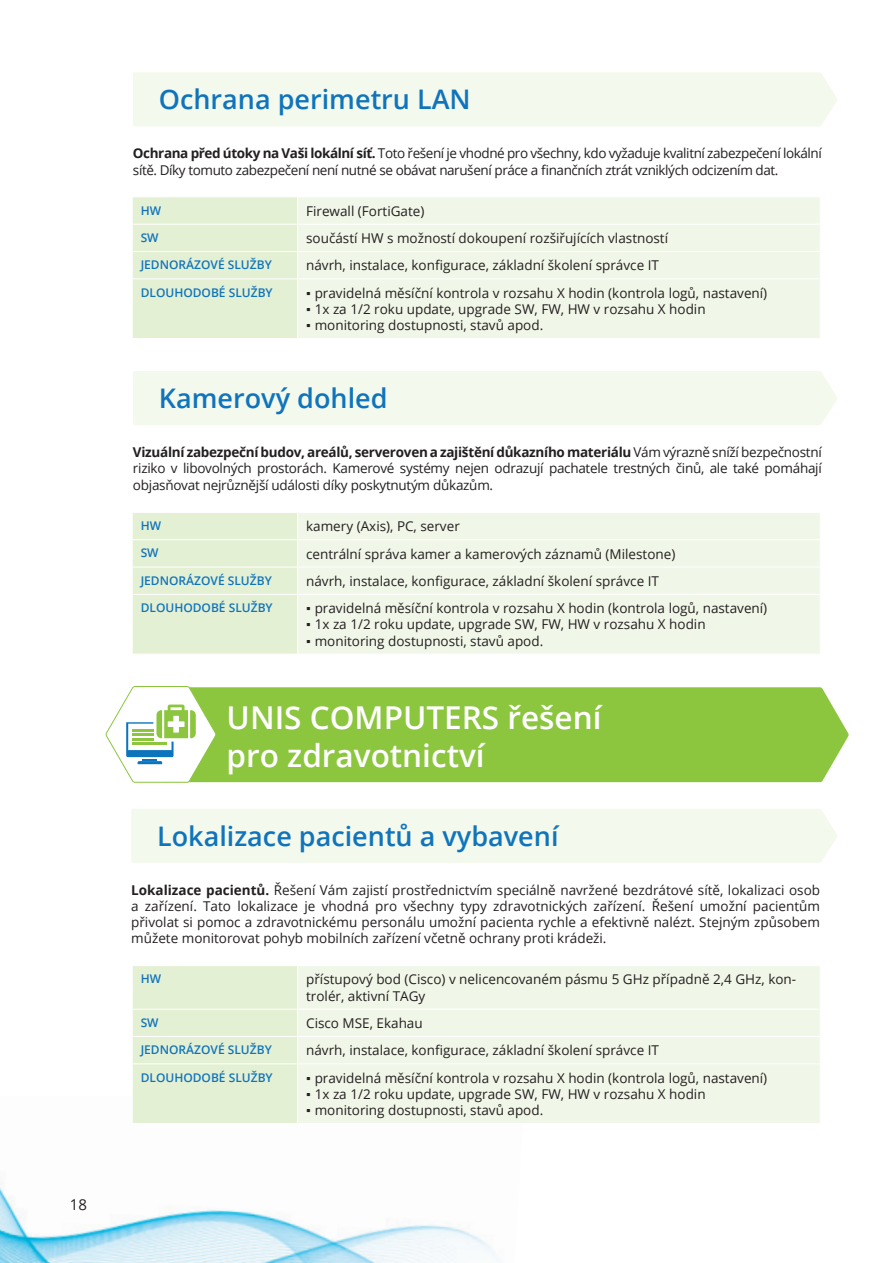
<style>
.page{position:relative;width:893px;height:1263px;background:#fff}
.page>*{position:absolute;margin:0;border:0;box-sizing:border-box;transform-origin:0 0}
.t1{font:600 31.5px/37.8px "Open Sans";color:#fff}
.t2{font:600 27px "Open Sans";color:#1074bc}
.t3{font:15px "Open Sans";color:#231f20}
.t4{font:13.5px/16.2px "Open Sans";color:#231f20;text-align:justify}
.t5{font:13.5px/16.2px "Open Sans";letter-spacing:-.03em;color:#231f20}
.t6{font:600 12px "Open Sans";color:#1074bc}
.s1{font-weight:700}
.s2{font-family:"Arial"}
</style>
<div class="page">
<img style="left:0;top:1183px;width:499px;height:80px">
<div style="left:133px;top:72px;width:704px;height:54px;background:#f3f9ec"></div>
<div style="left:133px;top:371px;width:704px;height:54px;background:#f3f9ec"></div>
<div style="left:298px;top:197px;width:522px;height:141px;background:#f1f7e8"></div>
<hr style="left:298px;top:224px;width:523px;height:1px;background:#fff">
<hr style="left:298px;top:251px;width:523px;height:1px;background:#fff">
<div style="left:132px;top:197px;width:165px;height:141px;background:#e4f0d4"></div>
<hr style="left:132px;top:278px;width:166px;height:1px;background:#fff">
<hr style="left:132px;top:279px;width:1px;height:59px;background:#fff">
<hr style="left:298px;top:278px;width:523px;height:1px;background:#fff">
<div style="left:298px;top:513px;width:522px;height:141px;background:#f1f7e8"></div>
<hr style="left:298px;top:539px;width:523px;height:1px;background:#fff">
<hr style="left:298px;top:567px;width:523px;height:1px;background:#fff">
<div style="left:132px;top:513px;width:165px;height:141px;background:#e4f0d4"></div>
<hr style="left:132px;top:594px;width:166px;height:1px;background:#fff">
<hr style="left:132px;top:595px;width:1px;height:59px;background:#fff">
<hr style="left:298px;top:594px;width:523px;height:1px;background:#fff">
<div style="left:298px;top:966px;width:522px;height:157px;background:#f1f7e8"></div>
<hr style="left:298px;top:1009px;width:523px;height:1px;background:#fff">
<hr style="left:298px;top:1036px;width:523px;height:1px;background:#fff">
<div style="left:132px;top:966px;width:165px;height:157px;background:#e4f0d4"></div>
<hr style="left:132px;top:1063px;width:166px;height:1px;background:#fff">
<hr style="left:132px;top:1064px;width:1px;height:59px;background:#fff">
<hr style="left:298px;top:1063px;width:523px;height:1px;background:#fff">
<div style="left:217px;top:687px;width:632px;height:95px;background:#8bc63e"></div>
<svg style="left:105px;top:686px;width:112px;height:97px"></svg>
<div style="left:131px;top:809px;width:706px;height:54px;background:#f3f9ec"></div>
<p class="t3" style="left:70px;top:1194px;width:19px">18</p>
<h2 class="t2" style="left:159px;top:81px;width:313px">Ochrana perimetru LAN</h2>
<p class="t5" style="left:133px;top:145px;width:690px"><span class="s1">Ochrana před útoky na Vaši lokální síť.</span> Toto řešení je vhodné pro všechny, kdo vyžaduje kvalitní zabezpečení lokální sítě. Díky tomuto zabezpečení není nutné se obávat narušení práce a finančních ztrát vzniklých odcizením dat.</p>
<p class="t6" style="left:141px;top:202px;width:22px">HW</p>
<p class="t4" style="left:306px;top:202px;width:120px">Firewall (FortiGate)</p>
<p class="t6" style="left:141px;top:229px;width:19px">SW</p>
<p class="t4" style="left:306px;top:230px;width:363px">součástí HW s možností dokoupení rozšiřujících vlastností</p>
<p class="t6" style="left:141px;top:257px;width:133px">JEDNORÁZOVÉ SLUŽBY</p>
<p class="t4" style="left:306px;top:257px;width:354px">návrh, instalace, konfigurace, základní školení správce IT</p>
<p class="t6" style="left:141px;top:284px;width:134px">DLOUHODOBÉ SLUŽBY</p>
<p class="t4" style="left:306px;top:284px;width:463px"><span class="s2">▪</span> pravidelná měsíční kontrola v rozsahu X hodin (kontrola logů, nastavení)</p>
<p class="t4" style="left:306px;top:301px;width:401px"><span class="s2">▪</span> 1x za 1/2 roku update, upgrade SW, FW, HW v rozsahu X hodin</p>
<p class="t4" style="left:306px;top:317px;width:239px"><span class="s2">▪</span> monitoring dostupnosti, stavů apod.</p>
<h2 class="t2" style="left:159px;top:380px;width:230px">Kamerový dohled</h2>
<p class="t4" style="left:133px;top:444px;width:690px"><span class="s1">Vizuální zabezpeční budov, areálů, serveroven a zajištění důkazního materiálu</span> Vám výrazně sníží bezpečnostní riziko v libovolných prostorách. Kamerové systémy nejen odrazují pachatele trestných činů, ale také pomáhají objasňovat nejrůznější události díky poskytnutým důkazům.</p>
<p class="t6" style="left:141px;top:517px;width:22px">HW</p>
<p class="t4" style="left:306px;top:518px;width:155px">kamery (Axis), PC, server</p>
<p class="t6" style="left:141px;top:545px;width:19px">SW</p>
<p class="t4" style="left:306px;top:545px;width:371px">centrální správa kamer a kamerových záznamů (Milestone)</p>
<p class="t6" style="left:141px;top:572px;width:133px">JEDNORÁZOVÉ SLUŽBY</p>
<p class="t4" style="left:306px;top:572px;width:354px">návrh, instalace, konfigurace, základní školení správce IT</p>
<p class="t6" style="left:141px;top:599px;width:134px">DLOUHODOBÉ SLUŽBY</p>
<p class="t4" style="left:306px;top:600px;width:463px"><span class="s2">▪</span> pravidelná měsíční kontrola v rozsahu X hodin (kontrola logů, nastavení)</p>
<p class="t4" style="left:306px;top:616px;width:401px"><span class="s2">▪</span> 1x za 1/2 roku update, upgrade SW, FW, HW v rozsahu X hodin</p>
<p class="t4" style="left:306px;top:632px;width:239px"><span class="s2">▪</span> monitoring dostupnosti, stavů apod.</p>
<h1 class="t1" style="left:227px;top:698px;width:376px">UNIS COMPUTERS řešení pro zdravotnictví</h1>
<h2 class="t2" style="left:157px;top:817px;width:403px">Lokalizace pacientů a vybavení</h2>
<p class="t4" style="left:131px;top:881px;width:690px"><span class="s1">Lokalizace pacientů.</span> Řešení Vám zajistí prostřednictvím speciálně navržené bezdrátové sítě, lokalizaci osob a zařízení. Tato lokalizace je vhodná pro všechny typy zdravotnických zařízení. Řešení umožní pacientům přivolat si pomoc a zdravotnickému personálu umožní pacienta rychle a efektivně nalézt. Stejným způsobem můžete monitorovat pohyb mobilních zařízení včetně ochrany proti krádeži.</p>
<p class="t6" style="left:141px;top:971px;width:22px">HW</p>
<p class="t4" style="left:306px;top:971px;width:491px">přístupový bod (Cisco) v nelicencovaném pásmu 5 GHz případně 2,4 GHz, kon&shy;trolér, aktivní TAGy</p>
<p class="t6" style="left:141px;top:1014px;width:19px">SW</p>
<p class="t4" style="left:306px;top:1015px;width:118px">Cisco MSE, Ekahau</p>
<p class="t6" style="left:141px;top:1041px;width:133px">JEDNORÁZOVÉ SLUŽBY</p>
<p class="t4" style="left:306px;top:1042px;width:354px">návrh, instalace, konfigurace, základní školení správce IT</p>
<p class="t6" style="left:141px;top:1069px;width:134px">DLOUHODOBÉ SLUŽBY</p>
<p class="t4" style="left:306px;top:1069px;width:463px"><span class="s2">▪</span> pravidelná měsíční kontrola v rozsahu X hodin (kontrola logů, nastavení)</p>
<p class="t4" style="left:306px;top:1085px;width:401px"><span class="s2">▪</span> 1x za 1/2 roku update, upgrade SW, FW, HW v rozsahu X hodin</p>
<p class="t4" style="left:306px;top:1102px;width:239px"><span class="s2">▪</span> monitoring dostupnosti, stavů apod.</p>
</div>
